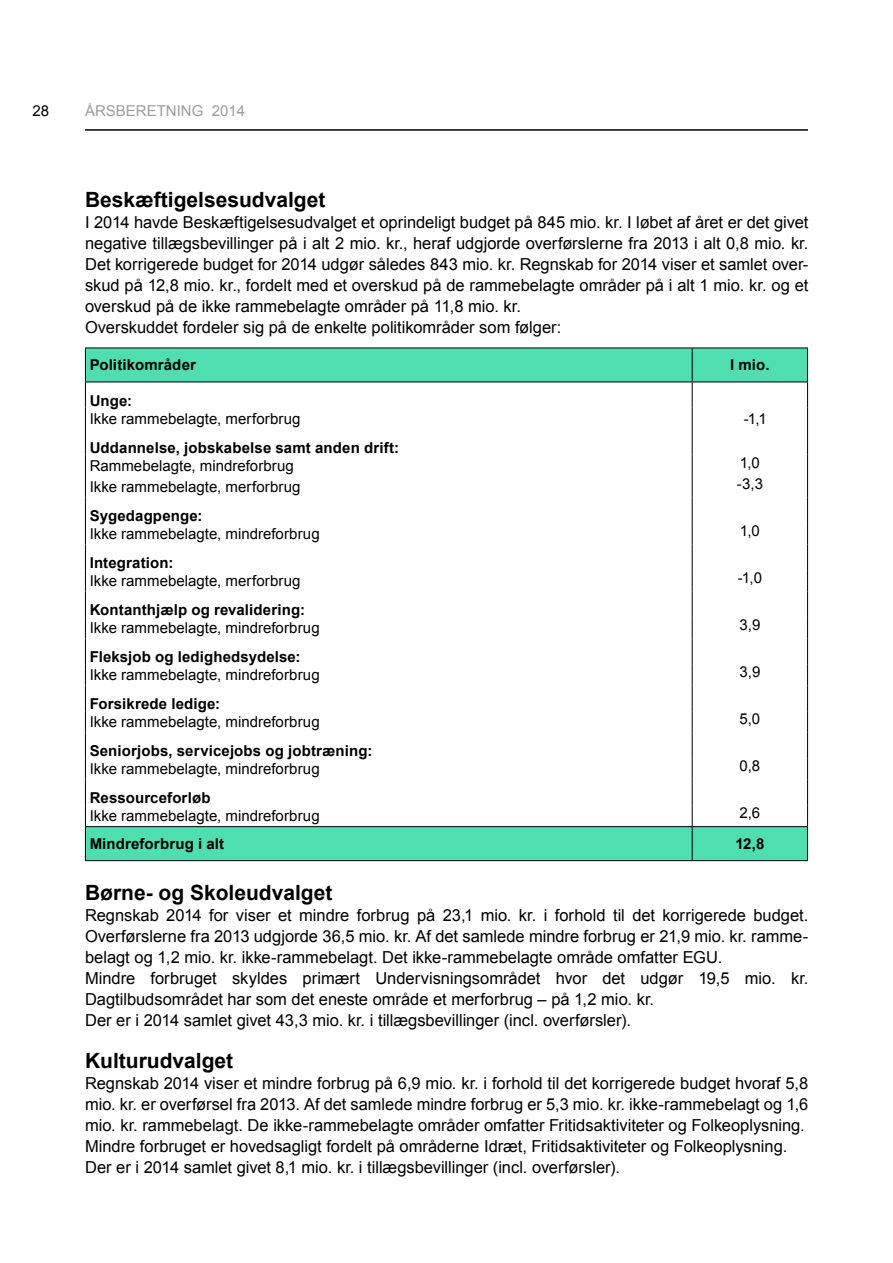
<style>
.page{position:relative;width:893px;height:1263px;background:#fff}
.page>*{position:absolute;margin:0;border:0;box-sizing:border-box;transform-origin:0 0}
.t1{font:700 21px "Arial";color:#000}
.t2{font:16.5px/21px "Arial";color:#000}
.t3{font:15px "Arial";color:#000}
.t4{font:700 15px "Arial";letter-spacing:.01em;color:#000}
.t5{font:15px "Arial";color:#9d9d9c}
</style>
<div class="page">
<hr style="left:85px;top:130px;width:723px;height:1px;background:#000">
<svg style="left:86px;top:349px;width:721px;height:511px"></svg>
<svg style="left:85px;top:383px;width:1px;height:443px"></svg>
<svg style="left:692px;top:383px;width:1px;height:443px"></svg>
<svg style="left:807px;top:383px;width:1px;height:443px"></svg>
<hr style="left:85px;top:348px;width:607px;height:1px;background:#000">
<hr style="left:85px;top:348px;width:1px;height:34px;background:#000">
<hr style="left:692px;top:348px;width:116px;height:1px;background:#000">
<hr style="left:692px;top:348px;width:1px;height:34px;background:#000">
<hr style="left:807px;top:348px;width:1px;height:34px;background:#000">
<hr style="left:85px;top:382px;width:607px;height:1px;background:#000">
<hr style="left:692px;top:382px;width:116px;height:1px;background:#000">
<hr style="left:85px;top:826px;width:607px;height:1px;background:#000">
<hr style="left:85px;top:827px;width:1px;height:33px;background:#000">
<hr style="left:692px;top:826px;width:116px;height:1px;background:#000">
<hr style="left:692px;top:827px;width:1px;height:33px;background:#000">
<hr style="left:807px;top:827px;width:1px;height:33px;background:#000">
<hr style="left:85px;top:860px;width:607px;height:1px;background:#000">
<hr style="left:692px;top:860px;width:116px;height:1px;background:#000">
<p class="t3" style="left:33px;top:101px;width:18px">28</p>
<p class="t5" style="left:85px;top:101px;width:162px">ÅRSBERETNING 2014</p>
<p class="t1" style="left:85px;top:185px;width:242px">Beskæftigelsesudvalget</p>
<p class="t2" style="left:85px;top:211px;width:725px">I 2014 havde Beskæftigelsesudvalget et oprindeligt budget på 845 mio. kr. I løbet af året er det givet negative tillægsbevillinger på i alt 2 mio. kr., heraf udgjorde overførslerne fra 2013 i alt 0,8 mio. kr.<br>Det korrigerede budget for 2014 udgør således 843 mio. kr. Regnskab for 2014 viser et samlet over&shy;skud på 12,8 mio. kr., fordelt med et overskud på de rammebelagte områder på i alt 1 mio. kr. og et overskud på de ikke rammebelagte områder på 11,8 mio. kr.<br>Overskuddet fordeler sig på de enkelte politikområder som følger:</p>
<p class="t4" style="left:90px;top:355px;width:108px">Politikområder</p>
<p class="t4" style="left:730px;top:355px;width:41px">I mio.</p>
<p class="t4" style="left:90px;top:390px;width:44px">Unge:</p>
<p class="t3" style="left:90px;top:409px;width:212px">Ikke rammebelagte, merforbrug</p>
<p class="t3" style="left:744px;top:409px;width:25px">-1,1</p>
<p class="t4" style="left:90px;top:437px;width:311px">Uddannelse, jobskabelse samt anden drift:</p>
<p class="t3" style="left:90px;top:456px;width:206px">Rammebelagte, mindreforbrug</p>
<p class="t3" style="left:740px;top:453px;width:22px">1,0</p>
<p class="t3" style="left:90px;top:477px;width:212px">Ikke rammebelagte, merforbrug</p>
<p class="t3" style="left:737px;top:474px;width:28px">-3,3</p>
<p class="t4" style="left:90px;top:506px;width:114px">Sygedagpenge:</p>
<p class="t3" style="left:90px;top:524px;width:231px">Ikke rammebelagte, mindreforbrug</p>
<p class="t3" style="left:740px;top:521px;width:22px">1,0</p>
<p class="t4" style="left:90px;top:553px;width:85px">Integration:</p>
<p class="t3" style="left:90px;top:571px;width:212px">Ikke rammebelagte, merforbrug</p>
<p class="t3" style="left:738px;top:568px;width:26px">-1,0</p>
<p class="t4" style="left:90px;top:600px;width:217px">Kontanthjælp og revalidering:</p>
<p class="t3" style="left:90px;top:618px;width:231px">Ikke rammebelagte, mindreforbrug</p>
<p class="t3" style="left:739px;top:615px;width:22px">3,9</p>
<p class="t4" style="left:90px;top:647px;width:212px">Fleksjob og ledighedsydelse:</p>
<p class="t3" style="left:90px;top:665px;width:231px">Ikke rammebelagte, mindreforbrug</p>
<p class="t3" style="left:739px;top:662px;width:22px">3,9</p>
<p class="t4" style="left:90px;top:694px;width:132px">Forsikrede ledige:</p>
<p class="t3" style="left:90px;top:712px;width:231px">Ikke rammebelagte, mindreforbrug</p>
<p class="t3" style="left:739px;top:709px;width:22px">5,0</p>
<p class="t4" style="left:90px;top:741px;width:284px">Seniorjobs, servicejobs og jobtræning:</p>
<p class="t3" style="left:90px;top:759px;width:231px">Ikke rammebelagte, mindreforbrug</p>
<p class="t3" style="left:739px;top:756px;width:22px">0,8</p>
<p class="t4" style="left:90px;top:788px;width:122px">Ressourceforløb</p>
<p class="t3" style="left:90px;top:806px;width:231px">Ikke rammebelagte, mindreforbrug</p>
<p class="t3" style="left:739px;top:803px;width:22px">2,6</p>
<p class="t4" style="left:90px;top:834px;width:136px">Mindreforbrug i alt</p>
<p class="t4" style="left:735px;top:834px;width:31px">12,8</p>
<p class="t1" style="left:85px;top:878px;width:249px">Børne- og Skoleudvalget</p>
<p class="t2" style="left:85px;top:904px;width:725px">Regnskab 2014 for viser et mindre forbrug på 23,1 mio. kr. i forhold til det korrigerede budget.<br>Overførslerne fra 2013 udgjorde 36,5 mio. kr. Af det samlede mindre forbrug er 21,9 mio. kr. ramme&shy;belagt og 1,2 mio. kr. ikke-rammebelagt. Det ikke-rammebelagte område omfatter EGU.<br>Mindre forbruget skyldes primært Undervisningsområdet hvor det udgør 19,5 mio. kr.<br>Dagtilbudsområdet har som det eneste område et merforbrug – på 1,2 mio. kr.<br>Der er i 2014 samlet givet 43,3 mio. kr. i tillægsbevillinger (incl. overførsler).</p>
<p class="t1" style="left:85px;top:1046px;width:150px">Kulturudvalget</p>
<p class="t2" style="left:85px;top:1072px;width:725px">Regnskab 2014 viser et mindre forbrug på 6,9 mio. kr. i forhold til det korrigerede budget hvoraf 5,8 mio. kr. er overførsel fra 2013. Af det samlede mindre forbrug er 5,3 mio. kr. ikke-rammebelagt og 1,6 mio. kr. rammebelagt. De ikke-rammebelagte områder omfatter Fritidsaktiviteter og Folkeoplysning.<br>Mindre forbruget er hovedsagligt fordelt på områderne Idræt, Fritidsaktiviteter og Folkeoplysning.<br>Der er i 2014 samlet givet 8,1 mio. kr. i tillægsbevillinger (incl. overførsler).</p>
</div>
